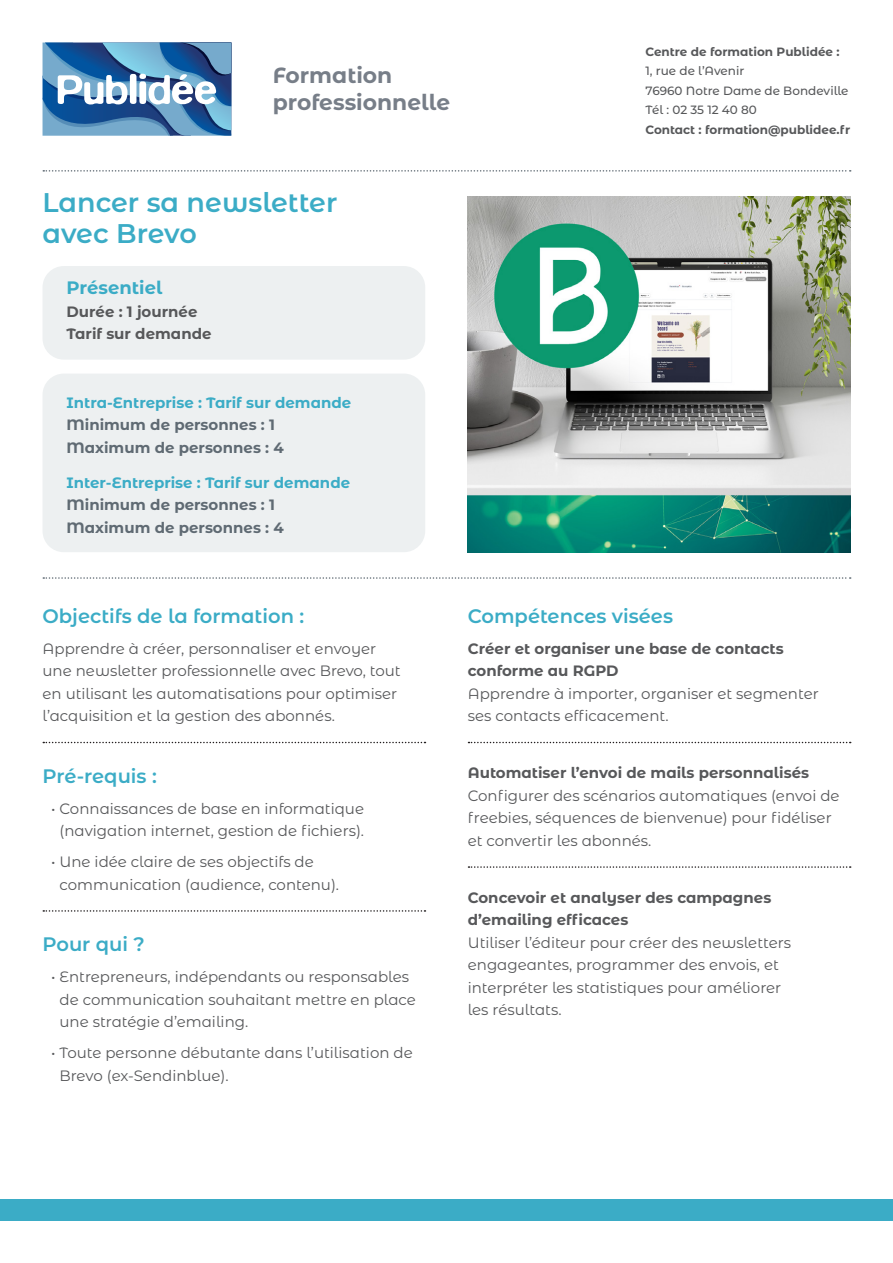
<style>
.page{position:relative;width:893px;height:1263px;background:#fff}
.page>*{position:absolute;margin:0;border:0;box-sizing:border-box;transform-origin:0 0}
.t1{font:600 27px/31.5px "Montserrat Alternates";color:#3bacc6}
.t2{font:700 21.9px "Montserrat Alternates";color:#777e88}
.t3{font:600 19.5px "Montserrat Alternates";color:#3bacc6}
.t4{font:700 18px "Montserrat Alternates";color:#3bacc6}
.t5{font:15px/22.5px "Montserrat Alternates";color:#57585a}
.t6{font:700 15px/22.5px "Montserrat Alternates";color:#57585a}
.t7{font:700 15px "Montserrat Alternates";color:#5f6a73}
.t8{font:700 15px "Montserrat Alternates";color:#3bacc6}
.t9{font:700 12px "Montserrat Alternates";color:#57585a}
.t10{font:500 12px "Montserrat Alternates";color:#57585a}
</style>
<div class="page">
<svg style="left:43px;top:43px;width:188px;height:93px;background:#5e8eb8"></svg>
<svg style="left:43px;top:577px;width:808px;height:2px"></svg>
<svg style="left:43px;top:170px;width:808px;height:2px"></svg>
<div style="left:0;top:1199px;width:893px;height:21px;background:#3bacc6"></div>
<div style="left:43px;top:266px;width:382px;height:94px;background:#edf0f1;border-radius:21px"></div>
<div style="left:43px;top:374px;width:382px;height:178px;background:#edf0f1;border-radius:21px"></div>
<svg style="left:43px;top:742px;width:382px;height:1px"></svg>
<svg style="left:43px;top:910px;width:382px;height:2px"></svg>
<svg style="left:468px;top:742px;width:383px;height:1px"></svg>
<svg style="left:468px;top:866px;width:383px;height:2px"></svg>
<img style="left:468px;top:197px;width:382px;height:355px">
<p class="t2" style="left:273px;top:60px;width:121px">Formation</p>
<p class="t2" style="left:273px;top:87px;width:179px">professionnelle</p>
<p class="t1" style="left:43px;top:185px;width:296px">Lancer sa newsletter avec Brevo</p>
<p class="t4" style="left:67px;top:275px;width:97px">Présentiel</p>
<p class="t6" style="left:67px;top:299px;width:133px">Durée : 1 journée</p>
<p class="t6" style="left:67px;top:322px;width:147px">Tarif sur demande</p>
<p class="t8" style="left:67px;top:391px;width:286px">Intra-Entreprise : Tarif sur demande</p>
<p class="t7" style="left:67px;top:414px;width:210px">Minimum de personnes : 1</p>
<p class="t7" style="left:67px;top:436px;width:219px">Maximum de personnes : 4</p>
<p class="t8" style="left:67px;top:472px;width:285px">Inter-Entreprise : Tarif sur demande</p>
<p class="t7" style="left:67px;top:494px;width:210px">Minimum de personnes : 1</p>
<p class="t7" style="left:67px;top:517px;width:219px">Maximum de personnes : 4</p>
<p class="t9" style="left:645px;top:43px;width:196px">Centre de formation Publidée :</p>
<p class="t10" style="left:645px;top:63px;width:100px">1, rue de l’Avenir</p>
<p class="t10" style="left:645px;top:82px;width:205px">76960 Notre Dame de Bondeville</p>
<p class="t10" style="left:645px;top:102px;width:113px">Tél : 02 35 12 40 80</p>
<p class="t9" style="left:645px;top:121px;width:206px">Contact : formation@publidee.fr</p>
<p class="t3" style="left:43px;top:602px;width:263px">Objectifs de la formation :</p>
<p class="t5" style="left:43px;top:637px;width:360px">Apprendre à créer, personnaliser et envoyer une newsletter professionnelle avec Brevo, tout en utilisant les automatisations pour optimiser l’acquisition et la gestion des abonnés.</p>
<p class="t3" style="left:43px;top:762px;width:116px">Pré-requis :</p>
<p class="t5" style="left:51px;top:796px;width:315px;text-align:center">• Connaissances de base en informatique (navigation internet, gestion de fichiers).</p>
<p class="t5" style="left:60px;top:850px;width:281px;text-indent:-9px">• Une idée claire de ses objectifs de communication (audience, contenu).</p>
<p class="t3" style="left:43px;top:930px;width:104px">Pour qui ?</p>
<p class="t5" style="left:60px;top:965px;width:358px;text-indent:-9px">• Entrepreneurs, indépendants ou responsables de communication souhaitant mettre en place une stratégie d’emailing.</p>
<p class="t5" style="left:60px;top:1041px;width:355px;text-indent:-9px">• Toute personne débutante dans l’utilisation de<br>Brevo (ex-Sendinblue).</p>
<p class="t3" style="left:468px;top:602px;width:207px">Compétences visées</p>
<p class="t6" style="left:468px;top:636px;width:317px">Créer et organiser une base de contacts conforme au RGPD</p>
<p class="t5" style="left:468px;top:682px;width:352px">Apprendre à importer, organiser et segmenter ses contacts efficacement.</p>
<p class="t6" style="left:468px;top:761px;width:343px">Automatiser l’envoi de mails personnalisés</p>
<p class="t5" style="left:468px;top:784px;width:373px">Configurer des scénarios automatiques (envoi de freebies, séquences de bienvenue) pour fidéliser et convertir les abonnés.</p>
<p class="t6" style="left:468px;top:885px;width:305px">Concevoir et analyser des campagnes d’emailing efficaces</p>
<p class="t5" style="left:468px;top:931px;width:325px">Utiliser l’éditeur pour créer des newsletters engageantes, programmer des envois, et interpréter les statistiques pour améliorer les résultats.</p>
</div>
